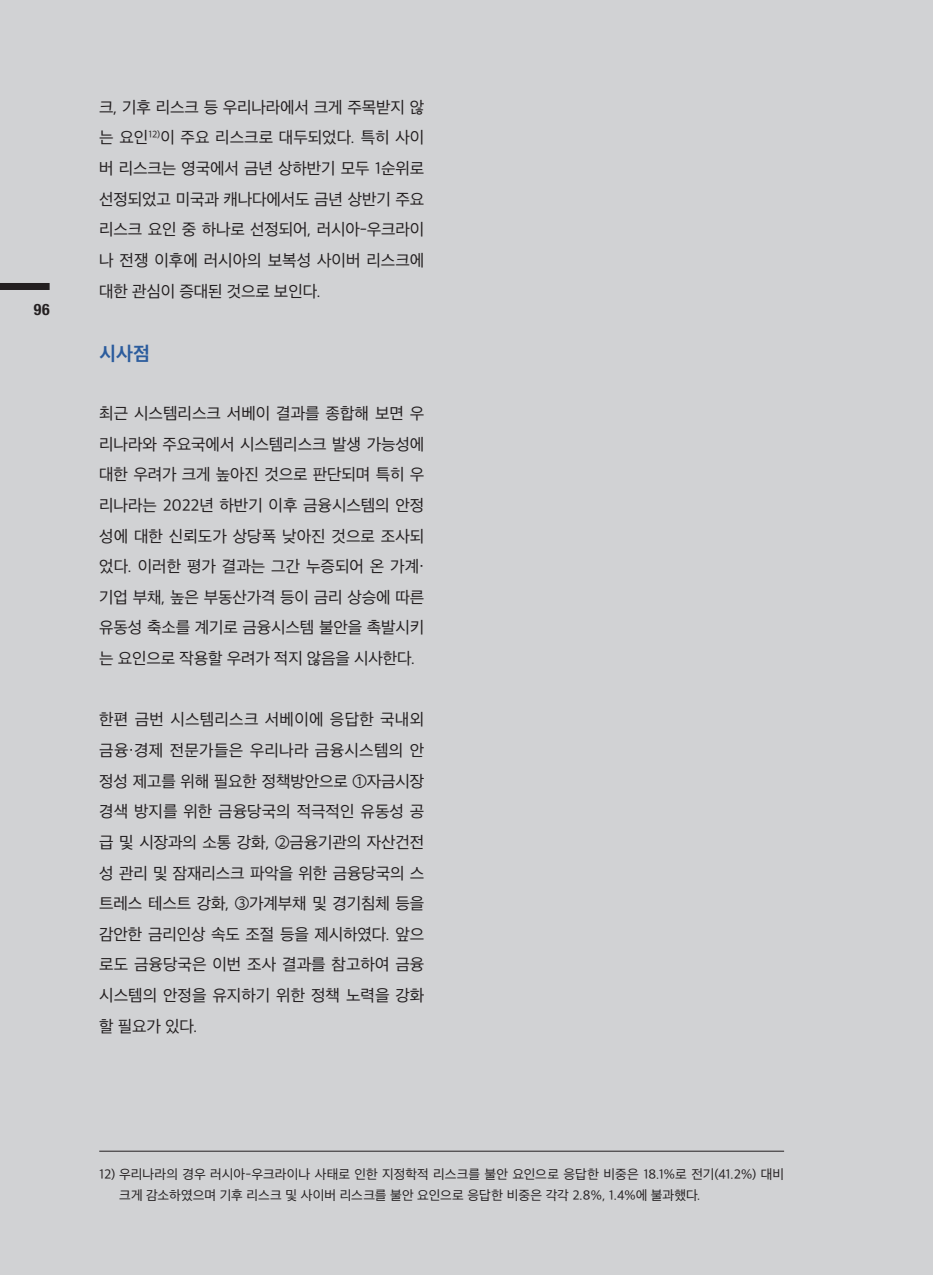
<style>
.page{position:relative;width:933px;height:1275px;background:#d1d2d4}
.page>*{position:absolute;margin:0;border:0;box-sizing:border-box;transform-origin:0 0}
.t1{font:18.38px "SD Gothic Neo 1 OTFB";color:#2b5c9d}
.t2{font:15.75px/30.6px "SD Gothic Neo 1 OTFR";letter-spacing:-.01em;color:#231f20;text-align:justify}
.t3{font:700 condensed 15.75px "Helvetica Neue LT Std";color:#231f20}
.t4{font:12.6px/21px "SD Gothic Neo 1 OTFR";letter-spacing:-.005em;color:#231f20}
</style>
<div class="page">
<div style="left:0;top:283px;width:50px;height:7px;background:#231f20"></div>
<hr style="left:99px;top:1151px;width:685px;height:1px;background:#231f20">
<p class="t3" style="left:34px;top:299px;width:17px">96</p>
<p class="t2" style="left:99px;top:92px;width:326px">크, 기후 리스크 등 우리나라에서 크게 주목받지 않 는 요인<sup>12)</sup>이 주요 리스크로 대두되었다. 특히 사이 버 리스크는 영국에서 금년 상하반기 모두 1순위로 선정되었고 미국과 캐나다에서도 금년 상반기 주요 리스크 요인 중 하나로 선정되어, 러시아-우크라이 나 전쟁 이후에 러시아의 보복성 사이버 리스크에 대한 관심이 증대된 것으로 보인다.</p>
<p class="t1" style="left:99px;top:344px;width:52px">시사점</p>
<p class="t2" style="left:99px;top:398px;width:326px">최근 시스템리스크 서베이 결과를 종합해 보면 우 리나라와 주요국에서 시스템리스크 발생 가능성에 대한 우려가 크게 높아진 것으로 판단되며 특히 우 리나라는 2022년 하반기 이후 금융시스템의 안정 성에 대한 신뢰도가 상당폭 낮아진 것으로 조사되 었다. 이러한 평가 결과는 그간 누증되어 온 가계· 기업 부채, 높은 부동산가격 등이 금리 상승에 따른 유동성 축소를 계기로 금융시스템 불안을 촉발시키 는 요인으로 작용할 우려가 적지 않음을 시사한다.</p>
<p class="t2" style="left:99px;top:704px;width:327px">한편 금번 시스템리스크 서베이에 응답한 국내외 금융·경제 전문가들은 우리나라 금융시스템의 안 정성 제고를 위해 필요한 정책방안으로 ①자금시장 경색 방지를 위한 금융당국의 적극적인 유동성 공 급 및 시장과의 소통 강화, ②금융기관의 자산건전 성 관리 및 잠재리스크 파악을 위한 금융당국의 스 트레스 테스트 강화, ③가계부채 및 경기침체 등을 감안한 금리인상 속도 조절 등을 제시하였다. 앞으 로도 금융당국은 이번 조사 결과를 참고하여 금융 시스템의 안정을 유지하기 위한 정책 노력을 강화 할 필요가 있다.</p>
<p class="t4" style="left:119px;top:1164px;width:666px;text-indent:-20px">12) 우리나라의 경우 러시아-우크라이나 사태로 인한 지정학적 리스크를 불안 요인으로 응답한 비중은 18.1%로 전기(41.2%) 대비 크게 감소하였으며 기후 리스크 및 사이버 리스크를 불안 요인으로 응답한 비중은 각각 2.8%, 1.4%에 불과했다.</p>
</div>
